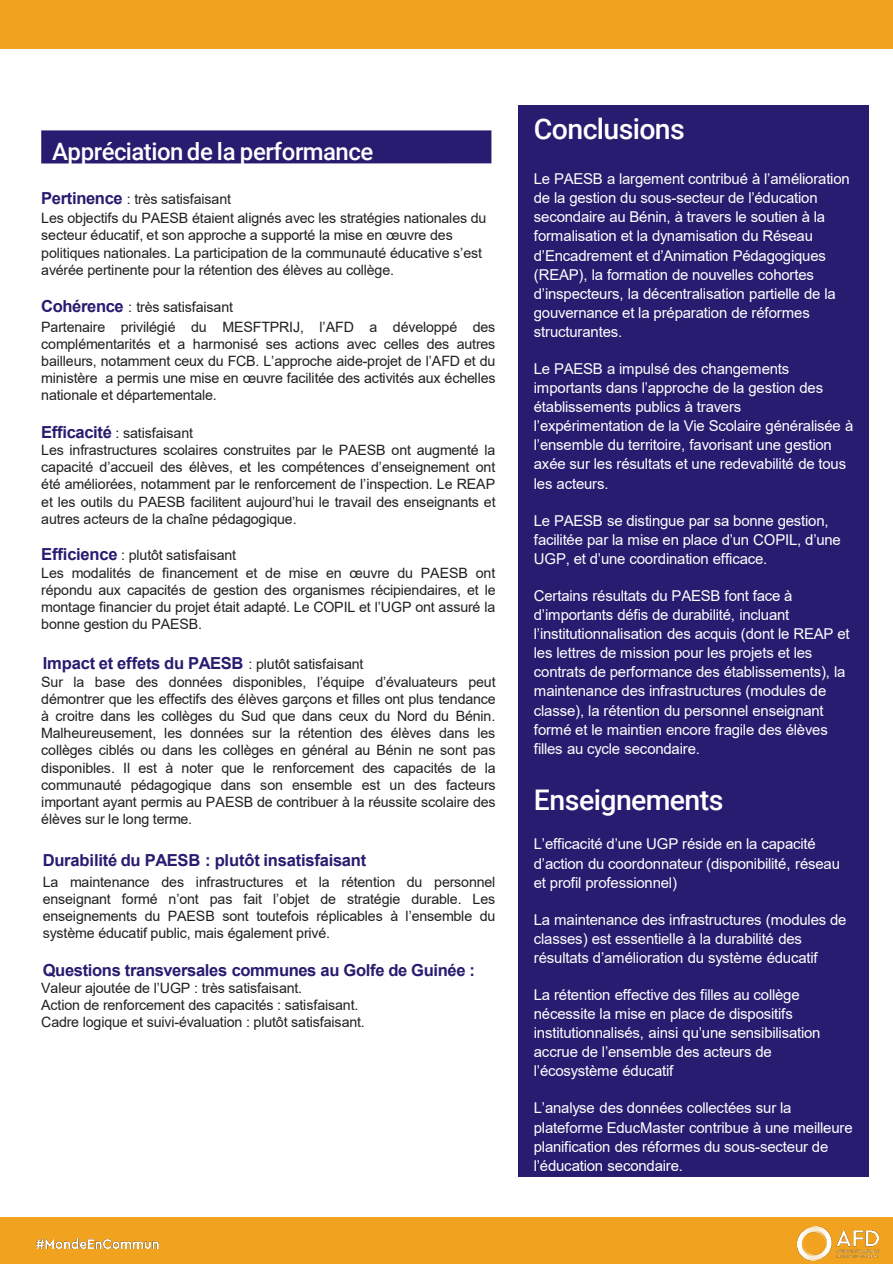
<style>
.page{position:relative;width:893px;height:1264px;background:#fff}
.page>*{position:absolute;margin:0;border:0;box-sizing:border-box;transform-origin:0 0}
.t1{font:500 28.5px "Roboto";letter-spacing:-.02em;color:#fff}
.t2{font:500 24px "Roboto";letter-spacing:-.02em;color:#fff}
.t3{font:700 16.5px "Arial";letter-spacing:-.015em;color:#271c70}
.t4{font:15px/19px "Arial";letter-spacing:-.015em;color:#fff}
.t5{font:14.25px/17.1px "Arial";letter-spacing:-.01em;color:#231f20;text-align:justify}
.s1{font-weight:700;font-size:16.5px;color:#271c70}
.s2{font-weight:400;font-size:14.25px;color:#231f20}
</style>
<div class="page">
<div style="left:0;top:0;width:892px;height:48px;background:#f1a21e"></div>
<div style="left:0;top:1216px;width:892px;height:47px;background:#f1a21e"></div>
<img style="left:797px;top:1226px;width:81px;height:33px">
<img style="left:36px;top:1238px;width:123px;height:10px">
<div style="left:41px;top:130px;width:450px;height:33px;background:#271c70"></div>
<div style="left:518px;top:105px;width:351px;height:1071px;background:#271c70"></div>
<h2 class="t2" style="left:52px;top:135px;width:323px">Appréciation de la performance</h2>
<p class="t5" style="left:41px;top:190px;width:191px"><span class="s1">Pertinence</span> : très satisfaisant</p>
<p class="t5" style="left:41px;top:210px;width:446px;text-align:left">Les objectifs du PAESB étaient alignés avec les stratégies nationales du secteur éducatif, et son approche a supporté la mise en œuvre des politiques nationales. La participation de la communauté éducative s’est avérée pertinente pour la rétention des élèves au collège.</p>
<p class="t5" style="left:41px;top:298px;width:193px"><span class="s1">Cohérence</span> : très satisfaisant</p>
<p class="t5" style="left:41px;top:318px;width:456px">Partenaire privilégié du MESFTPRIJ, l’AFD a développé des complémentarités et a harmonisé ses actions avec celles des autres bailleurs, notamment ceux du FCB. L’approche aide-projet de l’AFD et du ministère a permis une mise en œuvre facilitée des activités aux échelles nationale et départementale.</p>
<p class="t5" style="left:41px;top:424px;width:153px"><span class="s1">Efficacité</span> : satisfaisant</p>
<p class="t5" style="left:41px;top:441px;width:456px">Les infrastructures scolaires construites par le PAESB ont augmenté la capacité d’accueil des élèves, et les compétences d’enseignement ont été améliorées, notamment par le renforcement de l’inspection. Le REAP et les outils du PAESB facilitent aujourd’hui le travail des enseignants et autres acteurs de la chaîne pédagogique.</p>
<p class="t5" style="left:41px;top:546px;width:196px"><span class="s1">Efficience</span> : plutôt satisfaisant</p>
<p class="t5" style="left:41px;top:564px;width:456px">Les modalités de financement et de mise en œuvre du PAESB ont répondu aux capacités de gestion des organismes récipiendaires, et le montage financier du projet était adapté. Le COPIL et l’UGP ont assuré la bonne gestion du PAESB.</p>
<p class="t3" style="left:43px;top:651px;width:322px">Impact et effets du PAESB <span class="s2">: plutôt satisfaisant</span></p>
<p class="t5" style="left:41px;top:673px;width:456px">Sur la base des données disponibles, l’équipe d’évaluateurs peut démontrer que les effectifs des élèves garçons et filles ont plus tendance à croitre dans les collèges du Sud que dans ceux du Nord du Bénin.<br>Malheureusement, les données sur la rétention des élèves dans les collèges ciblés ou dans les collèges en général au Bénin ne sont pas disponibles. Il est à noter que le renforcement des capacités de la communauté pédagogique dans son ensemble est un des facteurs important ayant permis au PAESB de contribuer à la réussite scolaire des élèves sur le long terme.</p>
<p class="t3" style="left:43px;top:848px;width:325px">Durabilité du PAESB : plutôt insatisfaisant</p>
<p class="t5" style="left:43px;top:872px;width:454px">La maintenance des infrastructures et la rétention du personnel enseignant formé n’ont pas fait l’objet de stratégie durable. Les enseignements du PAESB sont toutefois réplicables à l’ensemble du système éducatif public, mais également privé.</p>
<p class="t3" style="left:43px;top:957px;width:434px">Questions transversales communes au Golfe de Guinée :</p>
<p class="t5" style="left:41px;top:979px;width:262px">Valeur ajoutée de l’UGP : très satisfaisant.</p>
<p class="t5" style="left:41px;top:996px;width:318px">Action de renforcement des capacités : satisfaisant.</p>
<p class="t5" style="left:41px;top:1013px;width:325px">Cadre logique et suivi-évaluation : plutôt satisfaisant.</p>
<p class="t1" style="left:534px;top:108px;width:152px">Conclusions</p>
<p class="t4" style="left:534px;top:169px;width:317px">Le PAESB a largement contribué à l’amélioration de la gestion du sous-secteur de l’éducation secondaire au Bénin, à travers le soutien à la formalisation et la dynamisation du Réseau d’Encadrement et d’Animation Pédagogiques (REAP), la formation de nouvelles cohortes d’inspecteurs, la décentralisation partielle de la gouvernance et la préparation de réformes structurantes.</p>
<p class="t4" style="left:534px;top:359px;width:321px">Le PAESB a impulsé des changements importants dans l’approche de la gestion des établissements publics à travers l’expérimentation de la Vie Scolaire généralisée à l’ensemble du territoire, favorisant une gestion axée sur les résultats et une redevabilité de tous les acteurs.</p>
<p class="t4" style="left:534px;top:510px;width:308px">Le PAESB se distingue par sa bonne gestion, facilitée par la mise en place d’un COPIL, d’une<br>UGP, et d’une coordination efficace.</p>
<p class="t4" style="left:534px;top:586px;width:317px">Certains résultats du PAESB font face à d’importants défis de durabilité, incluant l’institutionnalisation des acquis (dont le REAP et les lettres de mission pour les projets et les contrats de performance des établissements), la maintenance des infrastructures (modules de classe), la rétention du personnel enseignant formé et le maintien encore fragile des élèves filles au cycle secondaire.</p>
<p class="t1" style="left:534px;top:779px;width:191px">Enseignements</p>
<p class="t4" style="left:534px;top:834px;width:307px">L’efficacité d’une UGP réside en la capacité d’action du coordonnateur (disponibilité, réseau et profil professionnel)</p>
<p class="t4" style="left:534px;top:909px;width:314px">La maintenance des infrastructures (modules de classes) est essentielle à la durabilité des résultats d’amélioration du système éducatif</p>
<p class="t4" style="left:534px;top:984px;width:288px">La rétention effective des filles au collège nécessite la mise en place de dispositifs institutionnalisés, ainsi qu’une sensibilisation accrue de l’ensemble des acteurs de l’écosystème éducatif</p>
<p class="t4" style="left:534px;top:1098px;width:320px">L’analyse des données collectées sur la plateforme EducMaster contribue à une meilleure planification des réformes du sous-secteur de l’éducation secondaire.</p>
</div>
